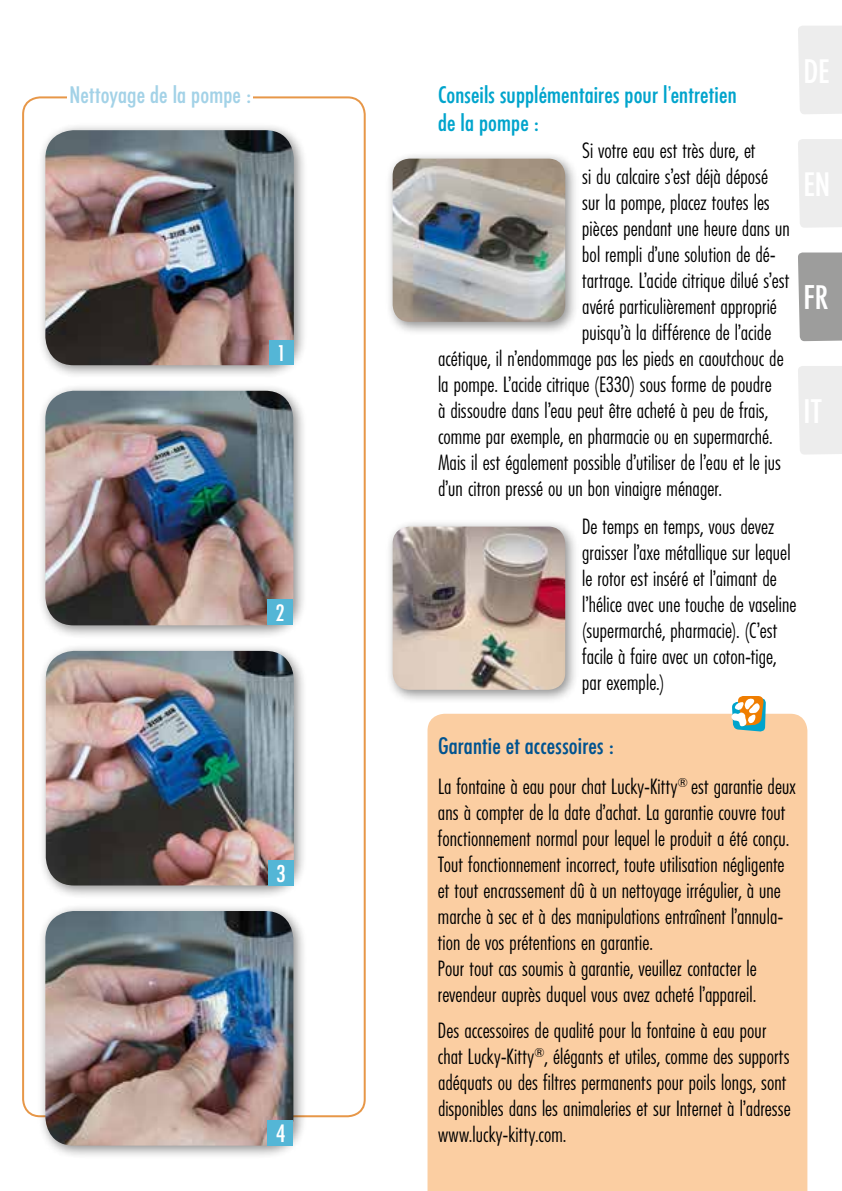
<style>
.page{position:relative;width:842px;height:1191px;background:#fff}
.page>*{position:absolute;margin:0;border:0;box-sizing:border-box;transform-origin:0 0}
.t1{font:500 34px "Futura Condensed BQ";color:#fff}
.t2{font:500 25px "Futura Condensed BQ";color:#fff}
.t3{font:500 24.4px "Futura Condensed BQ";color:#fff}
.t4{font:500 24px/28px "Futura Condensed BQ";letter-spacing:.005em;color:#00a4cc}
.t5{font:500 24px "Futura Condensed BQ";letter-spacing:.005em;color:#005390}
.t6{font:500 24px "Futura Condensed BQ";color:#a3d2e7}
.t7{font:500 23.8px "Futura Condensed BQ";color:#fff}
.t8{font:500 22.6px "Futura Condensed BQ";color:#fff}
.t9{font:300 22px/26px "Futura Condensed BQ";letter-spacing:.005em;color:#000}
</style>
<div class="page">
<div style="left:38px;top:122px;width:270px;height:257px;background:#000;opacity:.45"></div>
<img style="left:45px;top:130px;width:249px;height:235px">
<div style="left:269px;top:340px;width:25px;height:25px;background:#54b6d6"></div>
<div style="left:38px;top:383px;width:270px;height:256px;background:#000;opacity:.45"></div>
<img style="left:45px;top:391px;width:248px;height:234px">
<div style="left:267px;top:599px;width:26px;height:26px;background:#54b6d6"></div>
<div style="left:38px;top:643px;width:270px;height:256px;background:#000;opacity:.45"></div>
<img style="left:46px;top:651px;width:248px;height:234px">
<div style="left:268px;top:860px;width:26px;height:25px;background:#54b6d6"></div>
<div style="left:38px;top:903px;width:270px;height:256px;background:#000;opacity:.45"></div>
<img style="left:45px;top:911px;width:248px;height:234px">
<div style="left:267px;top:1119px;width:26px;height:26px;background:#54b6d6"></div>
<div style="left:427px;top:713px;width:380px;height:478px;background:#fbcea2"></div>
<div style="left:385px;top:519px;width:194px;height:185px;background:#000;opacity:.45"></div>
<img style="left:393px;top:526px;width:172px;height:164px">
<div style="left:385px;top:151px;width:194px;height:185px;background:#000;opacity:.45"></div>
<img style="left:393px;top:159px;width:172px;height:163px">
<div style="left:798px;top:252px;width:44px;height:89px;background:#9d9d9c"></div>
<div style="left:798px;top:366px;width:44px;height:88px;background:#ededed"></div>
<div style="left:798px;top:139px;width:44px;height:89px;background:#ededed"></div>
<div style="left:798px;top:26px;width:44px;height:88px;background:#ededed"></div>
<svg style="left:731px;top:696px;width:35px;height:36px"></svg>
<p class="t6" style="left:69px;top:81px;width:183px">Nettoyage de la pompe :</p>
<p class="t8" style="left:277px;top:341px;width:10px">1</p>
<p class="t7" style="left:276px;top:600px;width:10px">2</p>
<p class="t3" style="left:277px;top:860px;width:11px">3</p>
<p class="t2" style="left:276px;top:1119px;width:11px">4</p>
<p class="t4" style="left:438px;top:81px;width:300px">Conseils supplémentaires pour l’entretien de la pompe :</p>
<p class="t9" style="left:582px;top:138px;width:175px">Si votre eau est très dure, et</p>
<p class="t9" style="left:582px;top:164px;width:187px">si du calcaire s’est déjà déposé</p>
<p class="t9" style="left:582px;top:190px;width:189px">sur la pompe, placez toutes les</p>
<p class="t9" style="left:582px;top:216px;width:209px">pièces pendant une heure dans un</p>
<p class="t9" style="left:582px;top:242px;width:195px">bol rempli d’une solution de dé-</p>
<p class="t9" style="left:582px;top:268px;width:209px">tartrage. L’acide citrique dilué s’est</p>
<p class="t9" style="left:582px;top:294px;width:196px">avéré particulièrement approprié</p>
<p class="t9" style="left:582px;top:320px;width:191px">puisqu’à la différence de l’acide</p>
<p class="t9" style="left:438px;top:346px;width:347px">acétique, il n’endommage pas les pieds en caoutchouc de</p>
<p class="t9" style="left:438px;top:372px;width:335px">la pompe. L’acide citrique (E330) sous forme de poudre</p>
<p class="t9" style="left:438px;top:398px;width:332px">à dissoudre dans l’eau peut être acheté à peu de frais,</p>
<p class="t9" style="left:438px;top:424px;width:336px">comme par exemple, en pharmacie ou en supermarché.</p>
<p class="t9" style="left:438px;top:450px;width:345px">Mais il est également possible d’utiliser de l’eau et le jus</p>
<p class="t9" style="left:438px;top:476px;width:286px">d’un citron pressé ou un bon vinaigre ménager.</p>
<p class="t9" style="left:582px;top:514px;width:216px">De temps en temps, vous devez graisser l’axe métallique sur lequel le rotor est inséré et l’aimant de l’hélice avec une touche de vaseline (supermarché, pharmacie). (C’est facile à faire avec un coton-tige, par exemple.)</p>
<h1 class="t1" style="left:803px;top:279px;width:26px">FR</h1>
<p class="t5" style="left:438px;top:732px;width:177px">Garantie et accessoires :</p>
<p class="t9" style="left:438px;top:774px;width:359px">La fontaine à eau pour chat Lucky-Kitty<sup>®</sup> est garantie deux ans à compter de la date d’achat. La garantie couvre tout fonctionnement normal pour lequel le produit a été conçu.<br>Tout fonctionnement incorrect, toute utilisation négligente et tout encrassement dû à un nettoyage irrégulier, à une marche à sec et à des manipulations entraînent l’annula&shy;tion de vos prétentions en garantie.<br>Pour tout cas soumis à garantie, veuillez contacter le revendeur auprès duquel vous avez acheté l’appareil.</p>
<p class="t9" style="left:438px;top:1018px;width:354px">Des accessoires de qualité pour la fontaine à eau pour chat Lucky-Kitty<sup>®</sup>, élégants et utiles, comme des supports adéquats ou des filtres permanents pour poils longs, sont disponibles dans les animaleries et sur Internet à l’adresse www.lucky-kitty.com.</p>
</div>
